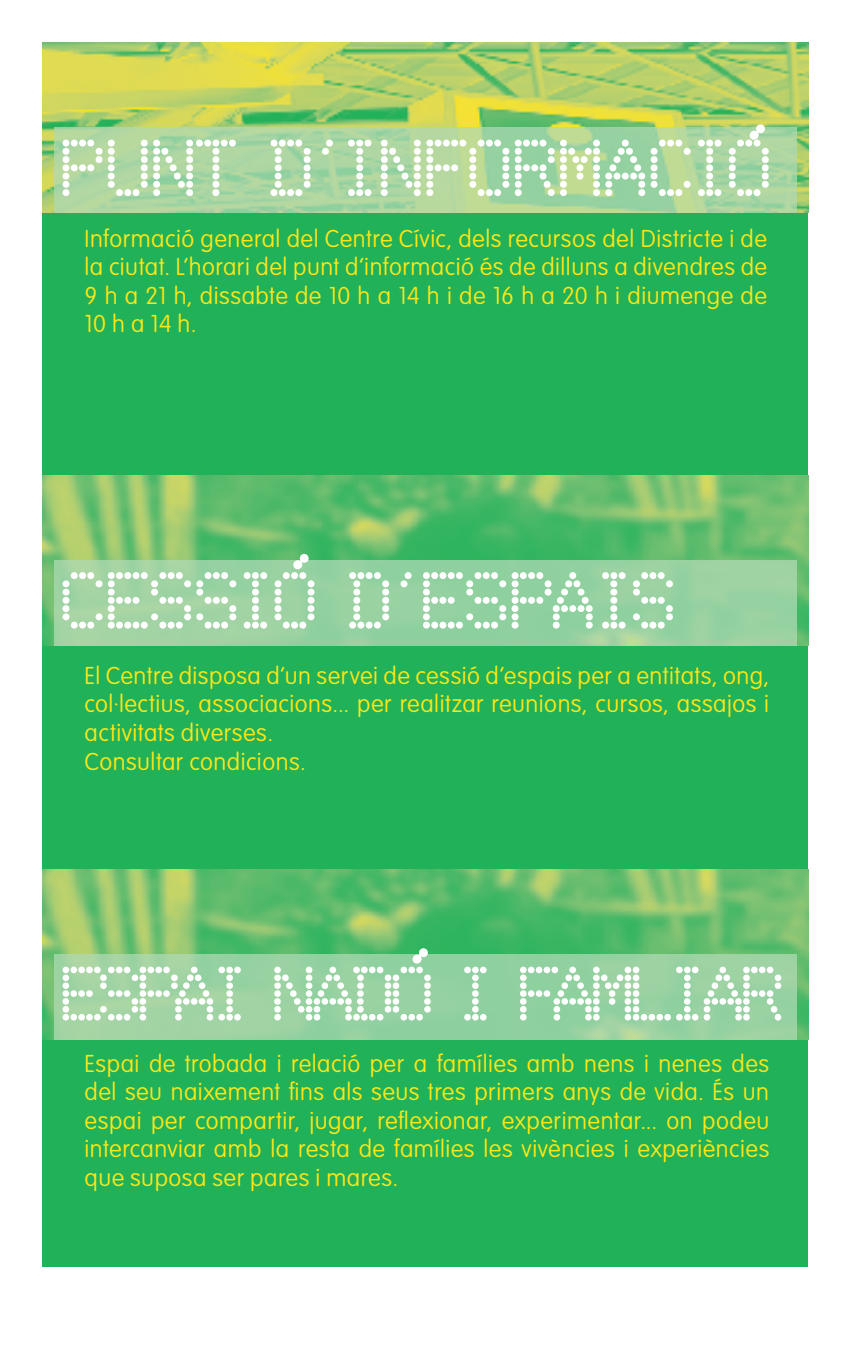
<style>
.page{position:relative;width:851px;height:1361px;background:#fff}
.page>*{position:absolute;margin:0;border:0;box-sizing:border-box;transform-origin:0 0}
.t1{font:66px "Dot Matrix";letter-spacing:-.065em;color:#fff}
.t2{font:66px "Dot Matrix";letter-spacing:-.095em;color:#fff}
.t3{font:63px "Dot Matrix";letter-spacing:-.125em;color:#fff}
.t4{font:100 24px/28.5px "VAG Rounded Std";letter-spacing:.02em;color:#ffe616;text-align:justify}
</style>
<div class="page">
<div style="left:43px;top:213px;width:765px;height:1054px;background:#21b259"></div>
<img style="left:43px;top:43px;width:765px;height:170px">
<svg style="left:54px;top:128px;width:742px;height:85px"></svg>
<svg style="left:749px;top:124px;width:15px;height:16px"></svg>
<img style="left:43px;top:869px;width:765px;height:170px">
<div style="left:54px;top:954px;width:742px;height:85px;background:linear-gradient(to right,#9fd3a3,#93d0a0)"></div>
<img style="left:43px;top:475px;width:765px;height:170px">
<div style="left:54px;top:560px;width:742px;height:85px;background:linear-gradient(to right,#9fd3a3,#93d0a0)"></div>
<svg style="left:293px;top:554px;width:15px;height:15px"></svg>
<svg style="left:412px;top:948px;width:16px;height:15px"></svg>
<h1 class="t1" style="left:63px;top:140px;width:717px">PUNT D´INFORMACIO</h1>
<p class="t4" style="left:85px;top:225px;width:683px">Informació general del Centre Cívic, dels recursos del Districte i de la ciutat. L’horari del punt d’informació és de dilluns a divendres de 9 h a 21 h, dissabte de 10 h a 14 h i de 16 h a 20 h i diumenge de 10 h a 14 h.</p>
<h1 class="t2" style="left:63px;top:572px;width:621px">CESSIO D´ESPAIS</h1>
<p class="t4" style="left:85px;top:662px;width:686px;text-align:left">El Centre disposa d’un servei de cessió d’espais per a entitats, ong, col·lectius, associacions... per realitzar reunions, cursos, assajos i activitats diverses.<br>Consultar condicions.</p>
<h2 class="t3" style="left:63px;top:966px;width:729px">ESPAI NADO I FAMLIAR</h2>
<p class="t4" style="left:85px;top:1050px;width:686px">Espai de trobada i relació per a famílies amb nens i nenes des del seu naixement fins als seus tres primers anys de vida. És un espai per compartir, jugar, reflexionar, experimentar... on podeu intercanviar amb la resta de famílies les vivències i experiències que suposa ser pares i mares.</p>
</div>
